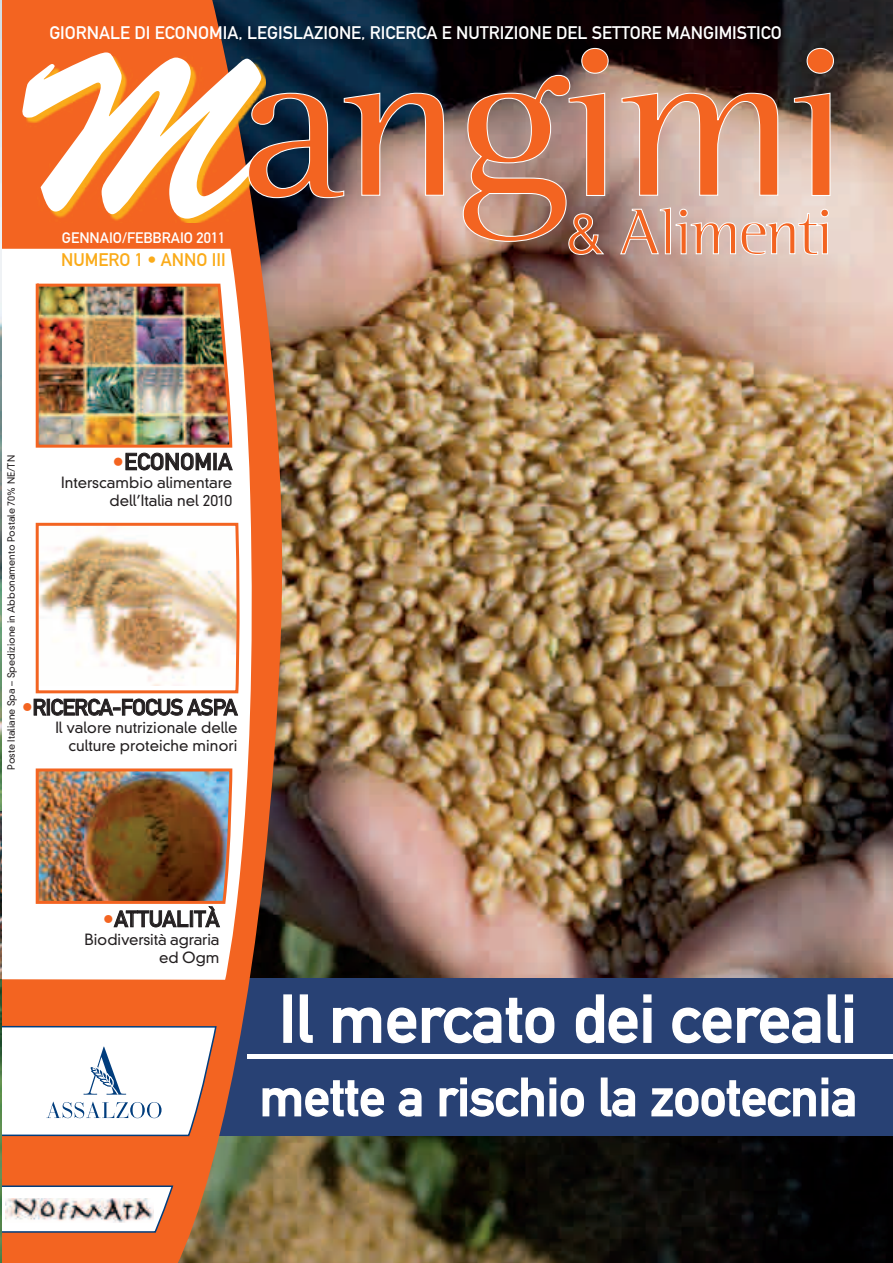
<style>
.page{position:relative;width:893px;height:1263px;background:#fff}
.page>*{position:absolute;margin:0;border:0;box-sizing:border-box;transform-origin:0 0}
.t1{font:66px "DIN Mittelschrift";color:#fff}
.t2{font:52.5px "DIN Mittelschrift";color:#fff}
.t3{font:23.25px "DIN Mittelschrift";color:#231f20}
.t4{font:22.5px "DIN Mittelschrift";letter-spacing:-.03em;color:#231f20}
.t5{font:22.5px "DIN Mittelschrift";color:#231f20}
.t6{font:18px "DIN Mittelschrift";color:#fff}
.t7{font:18px "DIN Mittelschrift";color:#faab1a}
.t8{font:300 15px/18px "DIN Neuzeit Grotesk";color:#231f20;text-align:right}
.t9{font:15px "DIN Mittelschrift";color:#fff}
.t10{font:300 9.75px "DIN Neuzeit Grotesk";color:#231f20}
.s1{color:#f36421}
</style>
<div class="page">
<img style="left:293px;top:0;width:600px;height:1263px">
<div style="left:0;top:978px;width:893px;height:157px;background:#284174"></div>
<svg style="left:568px;top:242px;width:261px;height:13px"></svg>
<img style="left:1px;top:0;width:292px;height:1263px">
<svg style="left:1px;top:249px;width:258px;height:731px"></svg>
<svg style="left:27px;top:219px;width:220px;height:4px"></svg>
<svg style="left:22px;top:52px;width:225px;height:167px"></svg>
<svg style="left:247px;top:47px;width:587px;height:195px"></svg>
<svg style="left:1px;top:1185px;width:173px;height:49px"></svg>
<svg style="left:1px;top:1025px;width:216px;height:112px"></svg>
<div style="left:283px;top:994px;width:9px;height:49px;border:2px solid #fff"></div>
<svg style="left:299px;top:994px;width:14px;height:49px"></svg>
<svg style="left:333px;top:997px;width:222px;height:47px"></svg>
<svg style="left:575px;top:994px;width:77px;height:50px"></svg>
<svg style="left:672px;top:1007px;width:149px;height:37px"></svg>
<svg style="left:827px;top:994px;width:27px;height:49px"></svg>
<svg style="left:262px;top:1079px;width:122px;height:38px"></svg>
<svg style="left:398px;top:1088px;width:24px;height:29px"></svg>
<svg style="left:439px;top:1077px;width:145px;height:40px"></svg>
<svg style="left:600px;top:1077px;width:36px;height:40px"></svg>
<svg style="left:651px;top:1077px;width:204px;height:40px"></svg>
<img style="left:34px;top:281px;width:200px;height:190px">
<svg style="left:33px;top:521px;width:207px;height:195px"></svg>
<img style="left:34px;top:767px;width:200px;height:161px">
<hr style="left:247px;top:1054px;width:646px;height:4px;background:#fff">
<img style="left:6px;top:1198px;width:148px;height:24px">
<img style="left:0;top:1px;width:1px;height:1261px">
<img style="left:0;top:811px;width:1px;height:167px">
<p class="t6" style="left:49px;top:22px;width:734px">GIORNALE DI ECONOMIA, LEGISLAZIONE, RICERCA E NUTRIZIONE DEL SETTORE MANGIMISTICO</p>
<p class="t9" style="left:62px;top:229px;width:165px">GENNAIO/FEBBRAIO 2011</p>
<p class="t7" style="left:61px;top:249px;width:166px">NUMERO 1 • ANNO III</p>
<p class="t3" style="left:113px;top:448px;width:121px"><span class="s1">•</span>ECONOMIA</p>
<p class="t8" style="left:61px;top:473px;width:173px">Interscambio alimentare dell’Italia nel 2010</p>
<p class="t10" style="left:5px;top:770px;width:316px;rotate:-90deg">Poste Italiane Spa – Spedizione in Abbonamento Postale 70% NE/TN</p>
<p class="t4" style="left:22px;top:694px;width:217px"><span class="s1">•</span>RICERCA-FOCUS ASPA</p>
<p class="t8" style="left:55px;top:719px;width:184px">Il valore nutrizionale delle culture proteiche minori</p>
<p class="t5" style="left:103px;top:906px;width:118px"><span class="s1">•</span>ATTUALITÀ</p>
<p class="t8" style="left:85px;top:930px;width:136px">Biodiversità agraria</p>
<p class="t8" style="left:159px;top:948px;width:62px">ed Ogm</p>
<p class="t1" style="left:279px;top:980px;width:579px">Il mercato dei cereali</p>
<p class="t2" style="left:259px;top:1066px;width:599px">mette a rischio la zootecnia</p>
</div>
